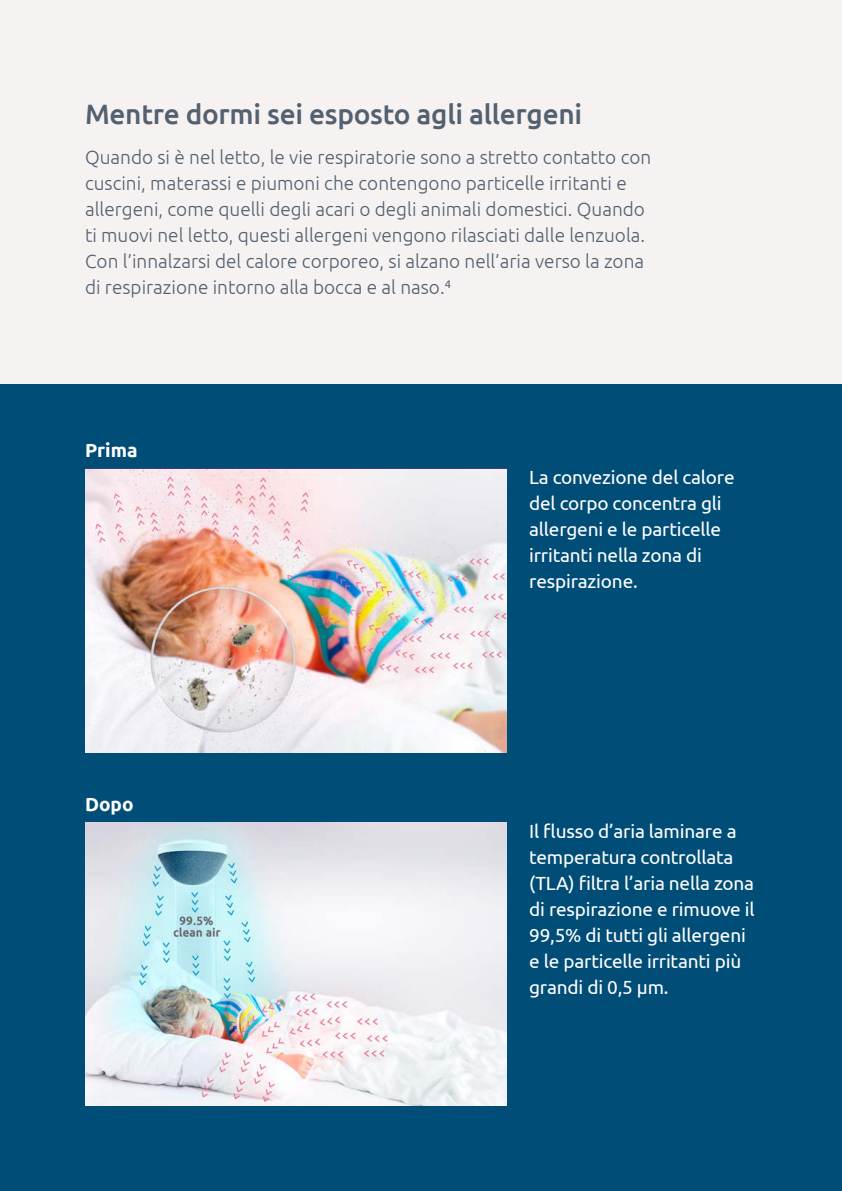
<style>
.page{position:relative;width:842px;height:1191px;background:#f5f2f1}
.page>*{position:absolute;margin:0;border:0;box-sizing:border-box;transform-origin:0 0}
.t1{font:500 28px "Ubuntu";letter-spacing:-.01em;color:#536070}
.t2{font:300 19px/26px "Ubuntu";color:#536070}
.t3{font:19px/26px "Ubuntu";letter-spacing:-.01em;color:#fff}
.t4{font:700 19px "Ubuntu";color:#fff}
</style>
<div class="page">
<div style="left:0;top:384px;width:842px;height:807px;background:#004d77"></div>
<hr style="left:85px;top:468px;width:421px;height:1px;background:#693477">
<hr style="left:85px;top:822px;width:421px;height:1px;background:#693477">
<img style="left:85px;top:469px;width:421px;height:283px">
<img style="left:85px;top:823px;width:421px;height:283px">
<h1 class="t1" style="left:85px;top:96px;width:499px">Mentre dormi sei esposto agli allergeni</h1>
<p class="t2" style="left:85px;top:144px;width:568px">Quando si è nel letto, le vie respiratorie sono a stretto contatto con cuscini, materassi e piumoni che contengono particelle irritanti e allergeni, come quelli degli acari o degli animali domestici. Quando ti muovi nel letto, questi allergeni vengono rilasciati dalle lenzuola.<br>Con l’innalzarsi del calore corporeo, si alzano nell’aria verso la zona di respirazione intorno alla bocca e al naso.<sup>4</sup></p>
<p class="t4" style="left:85px;top:439px;width:54px">Prima</p>
<p class="t4" style="left:85px;top:792px;width:50px">Dopo</p>
<p class="t3" style="left:529px;top:463px;width:207px">La convezione del calore del corpo concentra gli allergeni e le particelle irritanti nella zona di respirazione.</p>
<p class="t3" style="left:529px;top:817px;width:227px">Il flusso d’aria laminare a temperatura controllata (TLA) filtra l’aria nella zona di respirazione e rimuove il<br>99,5% di tutti gli allergeni e le particelle irritanti più grandi di 0,5 µm.</p>
</div>
